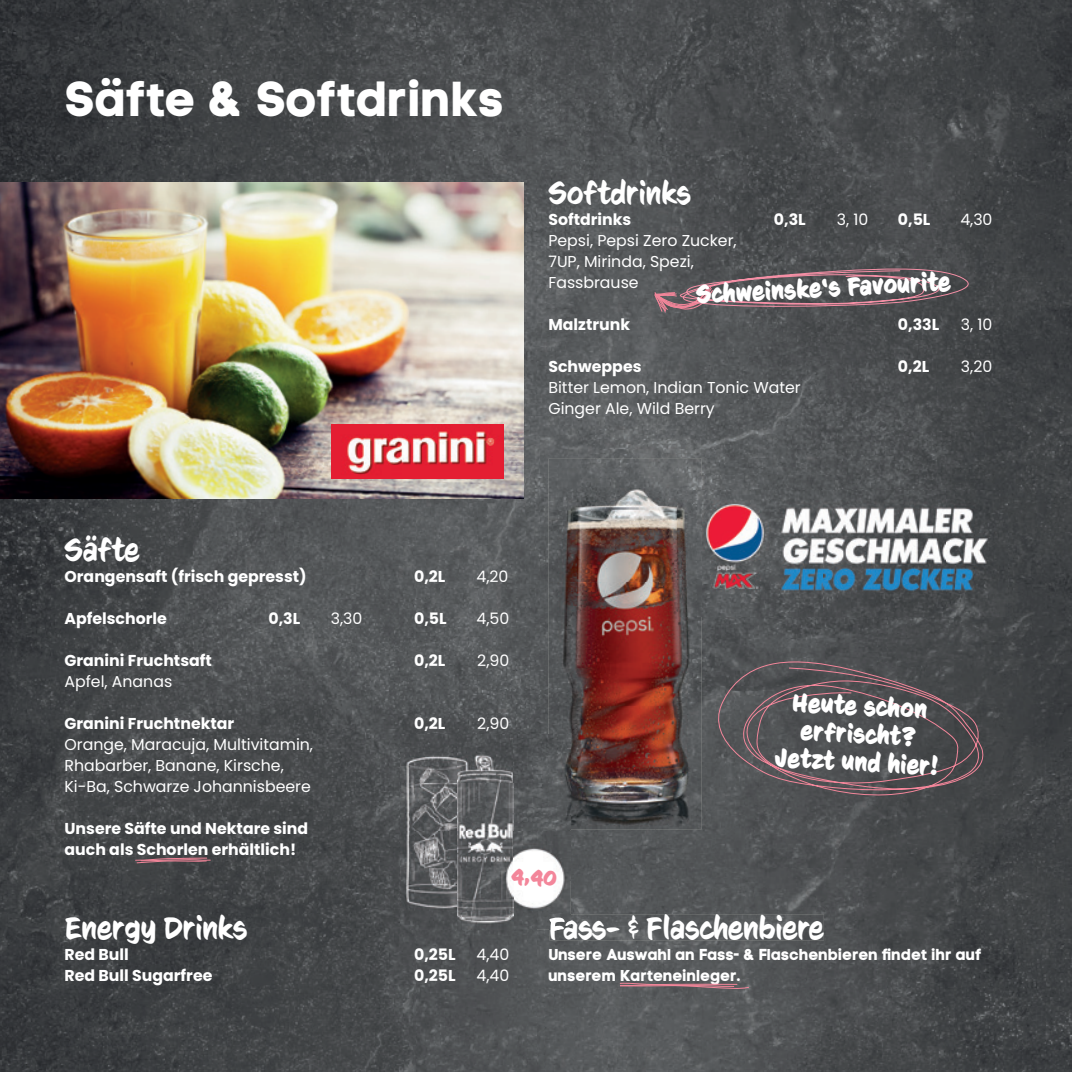
<style>
.page{position:relative;width:1072px;height:1072px;background:#fff}
.page>*{position:absolute;margin:0;border:0;box-sizing:border-box;transform-origin:0 0}
.t1{font:49px "Code Pro Bold LC";color:#fff}
.t2{font:31.5px "CC Sign Language";color:#fff}
.t3{font:700 24.5px/28px "CC Sign Language";color:#fff;text-align:center}
.t4{font:700 21px "CC Sign Language";color:#f3869a}
.t5{font:15.75px/21px "Poppins";color:#fff}
.t6{font:700 15.75px/21px "Poppins";color:#fff}
.t7{font:15.75px/21px "Code Pro Bold LC";color:#fff}
</style>
<div class="page">
<img style="left:0;top:0;width:833px;height:416px">
<img style="left:833px;top:0;width:238px;height:535px">
<img style="left:0;top:498px;width:416px;height:573px">
<img style="left:416px;top:416px;width:179px;height:318px">
<img style="left:595px;top:416px;width:239px;height:60px">
<img style="left:701px;top:476px;width:133px;height:15px">
<img style="left:953px;top:535px;width:118px;height:536px">
<img style="left:655px;top:616px;width:298px;height:455px">
<img style="left:536px;top:829px;width:119px;height:242px">
<img style="left:416px;top:929px;width:120px;height:142px">
<img style="left:549px;top:914px;width:274px;height:26px">
<img style="left:0;top:183px;width:523px;height:315px">
<img style="left:332px;top:424px;width:172px;height:54px">
<img style="left:701px;top:491px;width:306px;height:125px">
<img style="left:548px;top:459px;width:153px;height:370px">
<svg style="left:654px;top:268px;width:318px;height:45px;background:#63585c"></svg>
<img style="left:400px;top:734px;width:148px;height:49px">
<img style="left:400px;top:783px;width:171px;height:146px">
<img style="left:548px;top:734px;width:23px;height:95px">
<img style="left:549px;top:914px;width:22px;height:15px">
<svg style="left:135px;top:857px;width:76px;height:6px"></svg>
<svg style="left:713px;top:659px;width:274px;height:138px;background:#555154"></svg>
<svg style="left:619px;top:982px;width:130px;height:7px"></svg>
<h1 class="t1" style="left:64px;top:69px;width:441px">Säfte &amp; Softdrinks</h1>
<h2 class="t2" style="left:548px;top:176px;width:144px">Softdrinks</h2>
<p class="t6" style="left:548px;top:209px;width:85px">Softdrinks</p>
<p class="t6" style="left:774px;top:209px;width:33px">0,3L</p>
<p class="t5" style="left:837px;top:209px;width:33px">3, 10</p>
<p class="t6" style="left:898px;top:209px;width:34px">0,5L</p>
<p class="t5" style="left:960px;top:209px;width:34px">4,30</p>
<p class="t5" style="left:548px;top:230px;width:190px">Pepsi, Pepsi Zero Zucker,<br>7UP, Mirinda, Spezi,<br>Fassbrause</p>
<p class="t6" style="left:548px;top:314px;width:83px">Malztrunk</p>
<p class="t6" style="left:898px;top:314px;width:43px">0,33L</p>
<p class="t5" style="left:961px;top:314px;width:33px">3, 10</p>
<p class="t6" style="left:548px;top:356px;width:95px">Schweppes</p>
<p class="t6" style="left:898px;top:356px;width:33px">0,2L</p>
<p class="t5" style="left:961px;top:356px;width:33px">3,20</p>
<p class="t5" style="left:548px;top:377px;width:254px">Bitter Lemon, Indian Tonic Water<br>Ginger Ale, Wild Berry</p>
<h3 class="t3" style="left:695px;top:280px;width:256px;rotate:-3deg">Schweinske‘s Favourite</h3>
<h2 class="t2" style="left:64px;top:533px;width:76px">Säfte</h2>
<p class="t6" style="left:64px;top:566px;width:244px">Orangensaft (frisch gepresst)</p>
<p class="t6" style="left:414px;top:566px;width:33px">0,2L</p>
<p class="t5" style="left:476px;top:566px;width:33px">4,20</p>
<p class="t6" style="left:64px;top:608px;width:104px">Apfelschorle</p>
<p class="t6" style="left:268px;top:608px;width:33px">0,3L</p>
<p class="t5" style="left:331px;top:608px;width:33px">3,30</p>
<p class="t6" style="left:414px;top:608px;width:34px">0,5L</p>
<p class="t5" style="left:476px;top:608px;width:34px">4,50</p>
<p class="t6" style="left:64px;top:650px;width:149px">Granini Fruchtsaft</p>
<p class="t6" style="left:414px;top:650px;width:33px">0,2L</p>
<p class="t5" style="left:477px;top:650px;width:33px">2,90</p>
<p class="t5" style="left:64px;top:671px;width:109px">Apfel, Ananas</p>
<p class="t6" style="left:64px;top:713px;width:171px">Granini Fruchtnektar</p>
<p class="t6" style="left:414px;top:713px;width:33px">0,2L</p>
<p class="t5" style="left:477px;top:713px;width:33px">2,90</p>
<p class="t5" style="left:64px;top:734px;width:250px">Orange, Maracuja, Multivitamin,<br>Rhabarber, Banane, Kirsche,<br>Ki-Ba, Schwarze Johannisbeere</p>
<p class="t6" style="left:64px;top:818px;width:245px">Unsere Säfte und Nektare sind auch als Schorlen erhältlich!</p>
<h3 class="t3" style="left:778px;top:687px;width:166px;rotate:3deg">Heute schon erfrischt?<br>Jetzt und hier!</h3>
<h3 class="t4" style="left:512px;top:864px;width:47px;rotate:3deg">4,40</h3>
<h2 class="t2" style="left:64px;top:911px;width:184px">Energy Drinks</h2>
<p class="t6" style="left:64px;top:944px;width:66px">Red Bull</p>
<p class="t6" style="left:414px;top:944px;width:43px">0,25L</p>
<p class="t5" style="left:476px;top:944px;width:34px">4,40</p>
<p class="t6" style="left:64px;top:965px;width:149px">Red Bull Sugarfree</p>
<p class="t6" style="left:414px;top:965px;width:43px">0,25L</p>
<p class="t5" style="left:476px;top:965px;width:34px">4,40</p>
<h2 class="t2" style="left:548px;top:911px;width:277px">Fass- &amp; Flaschenbiere</h2>
<p class="t7" style="left:548px;top:944px;width:435px">Unsere Auswahl an Fass- &amp; Flaschenbieren findet ihr auf unserem Karteneinleger.</p>
</div>
